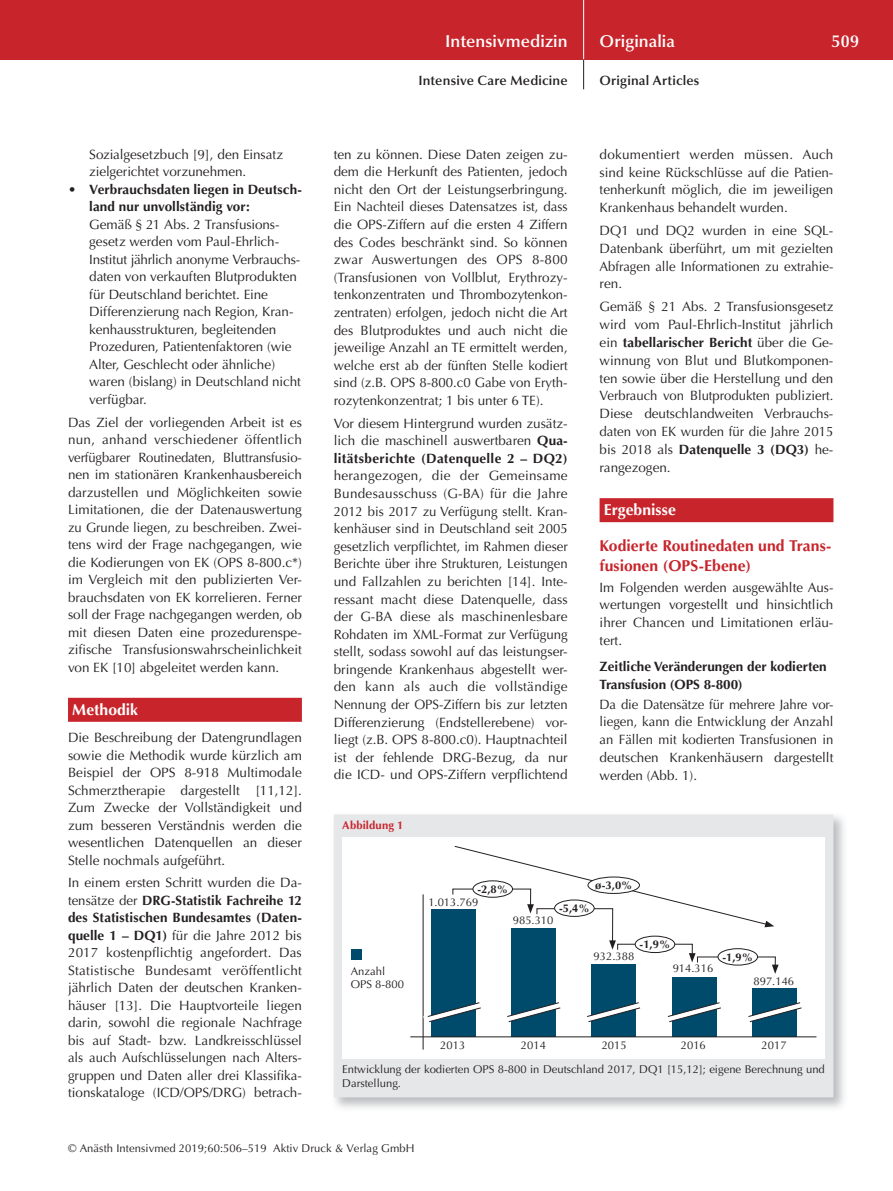
<style>
.page{position:relative;width:893px;height:1191px;background:#fff}
.page>*{position:absolute;margin:0;border:0;box-sizing:border-box;transform-origin:0 0}
.t1{font:600 17.25px "Optima";color:#fff}
.t2{font:700 15.75px/20.1px "Optima";letter-spacing:.005em;color:#c8242b}
.t3{font:700 15.75px "Optima";letter-spacing:.005em;color:#fff}
.t4{font:13.5px/17.5px "Optima";color:#231f20;text-align:justify}
.t5{font:700 13.5px/17.5px "Optima";color:#231f20}
.t6{font:600 13.5px "Optima";letter-spacing:.015em;color:#231f20}
.t7{font:11.25px/13.5px "Optima";color:#231f20}
.t8{font:700 11.25px "Optima";color:#231f20}
.t9{font:700 11.25px "Optima";letter-spacing:.015em;color:#c8242b}
.s1{font-weight:400}
.s2{font-weight:700}
</style>
<div class="page">
<div style="left:0;top:0;width:893px;height:60px;background:#c8242b"></div>
<hr style="left:583px;top:0;width:1px;height:60px;background:#fff">
<svg style="left:583px;top:60px;width:1px;height:29px"></svg>
<div style="left:68px;top:698px;width:234px;height:24px;background:#c8242b"></div>
<div style="left:600px;top:498px;width:233px;height:24px;background:#c8242b"></div>
<img style="left:334px;top:814px;width:510px;height:294px">
<div style="left:334px;top:814px;width:499px;height:283px;background:#e6e7e9"></div>
<div style="left:342px;top:837px;width:483px;height:221px;background:#fff"></div>
<div style="left:351px;top:949px;width:11px;height:10px;background:#004b6c"></div>
<div style="left:432px;top:909px;width:44px;height:127px;background:#004b6c"></div>
<div style="left:512px;top:928px;width:44px;height:108px;background:#004b6c"></div>
<div style="left:591px;top:964px;width:44px;height:72px;background:#004b6c"></div>
<div style="left:672px;top:977px;width:44px;height:59px;background:#004b6c"></div>
<div style="left:752px;top:988px;width:44px;height:48px;background:#004b6c"></div>
<svg style="left:452px;top:845px;width:327px;height:129px"></svg>
<div style="left:473px;top:881px;width:39px;height:16px;background:#fff;border-radius:50%"></div>
<div style="left:473px;top:880px;width:40px;height:17px;border:1px solid #231f20;border-radius:50%"></div>
<div style="left:555px;top:900px;width:39px;height:16px;background:#fff;border-radius:50%"></div>
<div style="left:554px;top:899px;width:40px;height:17px;border:1px solid #231f20;border-radius:50%"></div>
<div style="left:588px;top:877px;width:51px;height:16px;background:#fff;border-radius:50%"></div>
<div style="left:588px;top:876px;width:52px;height:17px;border:1px solid #231f20;border-radius:50%"></div>
<div style="left:635px;top:936px;width:40px;height:16px;background:#fff;border-radius:50%"></div>
<div style="left:635px;top:935px;width:40px;height:18px;border:1px solid #231f20;border-radius:50%"></div>
<div style="left:718px;top:948px;width:40px;height:17px;background:#fff;border-radius:50%"></div>
<div style="left:718px;top:948px;width:40px;height:17px;border:1px solid #231f20;border-radius:50%"></div>
<hr style="left:410px;top:1036px;width:406px;height:1px;background:#231f20">
<hr style="left:423px;top:894px;width:1px;height:155px;background:#231f20">
<svg style="left:423px;top:1002px;width:58px;height:22px"></svg>
<svg style="left:507px;top:1002px;width:54px;height:22px"></svg>
<svg style="left:587px;top:1002px;width:54px;height:22px"></svg>
<svg style="left:667px;top:1002px;width:54px;height:22px"></svg>
<svg style="left:748px;top:1002px;width:54px;height:22px"></svg>
<p class="t4" style="left:89px;top:145px;width:195px">Sozialgesetzbuch [9], den Einsatz zielgerichtet vor zu nehmen.</p>
<p class="t5" style="left:89px;top:181px;width:214px;text-indent:-21px"><span class="s1">•</span> Verbrauchsdaten liegen in Deutsch&shy;land nur unvollständig vor:</p>
<p class="t4" style="left:89px;top:216px;width:213px;text-align:left">Gemäß § 21 Abs. 2 Transfusions&shy;gesetz werden vom Paul-Ehrlich-Institut jährlich anonyme Verbrauchs&shy;daten von verkauften Blutprodukten für Deutschland berichtet. Eine Differenzierung nach Region, Kran&shy;kenhausstrukturen, begleitenden Prozeduren, Patientenfaktoren (wie Alter, Geschlecht oder ähnliche) waren (bislang) in Deutschland nicht verfügbar.</p>
<p class="t4" style="left:68px;top:413px;width:235px">Das Ziel der vorliegenden Arbeit ist es nun, anhand verschiedener öffentlich verfügbarer Routinedaten, Bluttransfusio - nen im stationären Krankenhausbereich darzustellen und Möglichkeiten sowie Limitationen, die der Datenauswertung zu Grunde liegen, zu beschreiben. Zwei&shy;tens wird der Frage nachgegangen, wie die Kodierungen von EK (OPS 8-800.c*) im Vergleich mit den publizierten Ver&shy;brauchsdaten von EK korrelieren. Ferner soll der Frage nachgegangen werden, ob mit diesen Daten eine prozedurenspe&shy;zifische Transfusionswahrscheinlichkeit von EK [10] abgeleitet werden kann.</p>
<p class="t3" style="left:72px;top:700px;width:67px">Methodik</p>
<p class="t4" style="left:68px;top:729px;width:235px">Die Beschreibung der Datengrundlagen sowie die Methodik wurde kürzlich am Beispiel der OPS 8-918 Multimodale Schmerztherapie dargestellt [11,12].<br>Zum Zwecke der Vollständigkeit und zum besseren Verständnis werden die wesentlichen Datenquellen an dieser Stelle nochmals aufgeführt.</p>
<p class="t4" style="left:68px;top:874px;width:235px">In einem ersten Schritt wurden die Da&shy;tensätze der <span class="s2">DRG-Statistik Fachreihe 12 des Statistischen Bundesamtes (Daten&shy;quelle 1 – DQ1)</span> für die Jahre 2012 bis 2017 kostenpflichtig angefordert. Das Statistische Bundesamt veröffentlicht jähr lich Daten der deutschen Kranken&shy;häuser [13]. Die Hauptvorteile liegen darin, sowohl die regionale Nachfrage bis auf Stadt- bzw. Landkreisschlüssel als auch Aufschlüsselungen nach Alters - gruppen und Daten aller drei Klassifika&shy;tionskataloge (ICD/OPS/DRG) betrach-</p>
<p class="t1" style="left:445px;top:31px;width:124px">Intensivmedizin</p>
<p class="t1" style="left:600px;top:31px;width:77px">Originalia</p>
<p class="t1" style="left:832px;top:31px;width:29px">509</p>
<p class="t6" style="left:418px;top:73px;width:151px">Intensive Care Medicine</p>
<p class="t6" style="left:600px;top:73px;width:101px">Original Articles</p>
<p class="t4" style="left:334px;top:146px;width:235px">ten zu können. Diese Daten zeigen zu&shy;dem die Herkunft des Patienten, jedoch nicht den Ort der Leistungserbringung.<br>Ein Nachteil dieses Datensatzes ist, dass die OPS-Ziffern auf die ersten 4 Ziffern des Codes beschränkt sind. So können zwar Auswertungen des OPS 8-800 (Transfusionen von Vollblut, Erythrozy&shy;tenkonzentraten und Thrombozytenkon&shy;zentraten) erfolgen, jedoch nicht die Art des Blutproduktes und auch nicht die jeweilige Anzahl an TE ermittelt werden, welche erst ab der fünften Stelle kodiert sind (z.B. OPS 8-800.c0 Gabe von Eryth&shy;rozytenkonzentrat; 1 bis unter 6 TE).</p>
<p class="t4" style="left:334px;top:414px;width:235px">Vor diesem Hintergrund wurden zusätz&shy;lich die maschinell auswertbaren <span class="s2">Qua&shy;litätsberichte (Datenquelle 2 – DQ2)</span></p>
<p class="t4" style="left:334px;top:467px;width:235px">herangezogen, die der Gemeinsame Bundesausschuss (G-BA) für die Jahre 2012 bis 2017 zu Verfügung stellt. Kran&shy;kenhäuser sind in Deutschland seit 2005 gesetzlich verpflichtet, im Rahmen dieser Berichte über ihre Strukturen, Leistungen und Fallzahlen zu berichten [14]. Inte&shy;ressant macht diese Datenquelle, dass der G-BA diese als maschinenlesbare Rohdaten im XML-Format zur Verfügung stellt, sodass sowohl auf das leistungser&shy;bringende Krankenhaus abgestellt wer - den kann als auch die vollständige Nennung der OPS-Ziffern bis zur letzten Differenzierung (Endstellerebene) vor&shy;liegt (z.B. OPS 8-800.c0). Hauptnachteil ist der fehlende DRG-Bezug, da nur die ICD- und OPS-Ziffern verpflichtend</p>
<p class="t9" style="left:342px;top:818px;width:63px">Abbildung 1</p>
<p class="t8" style="left:477px;top:882px;width:32px">-2,8%</p>
<p class="t4" style="left:600px;top:145px;width:235px">dokumentiert werden müssen. Auch sind keine Rückschlüsse auf die Patien&shy;tenherkunft möglich, die im jeweiligen Krankenhaus behandelt wurden.</p>
<p class="t4" style="left:600px;top:222px;width:235px">DQ1 und DQ2 wurden in eine SQL-Datenbank überführt, um mit gezielten Abfragen alle Informationen zu extrahie&shy;ren.</p>
<p class="t4" style="left:600px;top:298px;width:235px">Gemäß § 21 Abs. 2 Transfusionsgesetz wird vom Paul-Ehrlich-Institut jährlich ein <span class="s2">tabellarischer Bericht</span> über die Ge - winnung von Blut und Blutkomponen&shy;ten sowie über die Herstellung und den Verbrauch von Blutprodukten publiziert.<br>Diese deutschlandweiten Verbrauchs&shy;daten von EK wurden für die Jahre 2015 bis 2018 als <span class="s2">Datenquelle 3 (DQ3)</span> he&shy;rangezogen.</p>
<p class="t3" style="left:604px;top:501px;width:74px">Ergebnisse</p>
<p class="t2" style="left:600px;top:536px;width:233px">Kodierte Routinedaten und Trans&shy;fusionen (OPS-Ebene)</p>
<p class="t4" style="left:600px;top:578px;width:235px">Im Folgenden werden ausgewählte Aus&shy;wertungen vorgestellt und hinsichtlich ihrer Chancen und Limitationen erläu&shy;tert.</p>
<p class="t5" style="left:600px;top:657px;width:229px">Zeitliche Veränderungen der kodierten<br>Transfusion (OPS 8-800)</p>
<p class="t4" style="left:600px;top:695px;width:235px">Da die Datensätze für mehrere Jahre vor&shy;liegen, kann die Entwicklung der Anzahl an Fällen mit kodierten Transfusionen in deutschen Krankenhäusern dargestellt werden (Abb. 1).</p>
<p class="t8" style="left:595px;top:879px;width:39px">ø -3,0%</p>
<p class="t7" style="left:351px;top:964px;width:55px">Anzahl<br>OPS 8-800</p>
<p class="t7" style="left:428px;top:895px;width:52px">1.013.769</p>
<p class="t8" style="left:559px;top:901px;width:32px">-5,4%</p>
<p class="t7" style="left:513px;top:913px;width:42px">985.310</p>
<p class="t8" style="left:640px;top:938px;width:32px">-1,9%</p>
<p class="t7" style="left:594px;top:949px;width:42px">932.388</p>
<p class="t7" style="left:673px;top:961px;width:42px">914.316</p>
<p class="t8" style="left:722px;top:950px;width:32px">-1,9%</p>
<p class="t7" style="left:753px;top:974px;width:42px">897.146</p>
<p class="t7" style="left:440px;top:1039px;width:27px">2013</p>
<p class="t7" style="left:521px;top:1039px;width:27px">2014</p>
<p class="t7" style="left:602px;top:1039px;width:27px">2015</p>
<p class="t7" style="left:681px;top:1039px;width:27px">2016</p>
<p class="t7" style="left:762px;top:1039px;width:27px">2017</p>
<p class="t7" style="left:342px;top:1062px;width:484px">Entwicklung der kodierten OPS 8-800 in Deutschland 2017, DQ1 [15,12]; eigene Berechnung und<br>Darstellung.</p>
<p class="t7" style="left:68px;top:1142px;width:348px">© Anästh Intensivmed 2019;60:506–519 Aktiv Druck &amp; Verlag GmbH</p>
</div>
